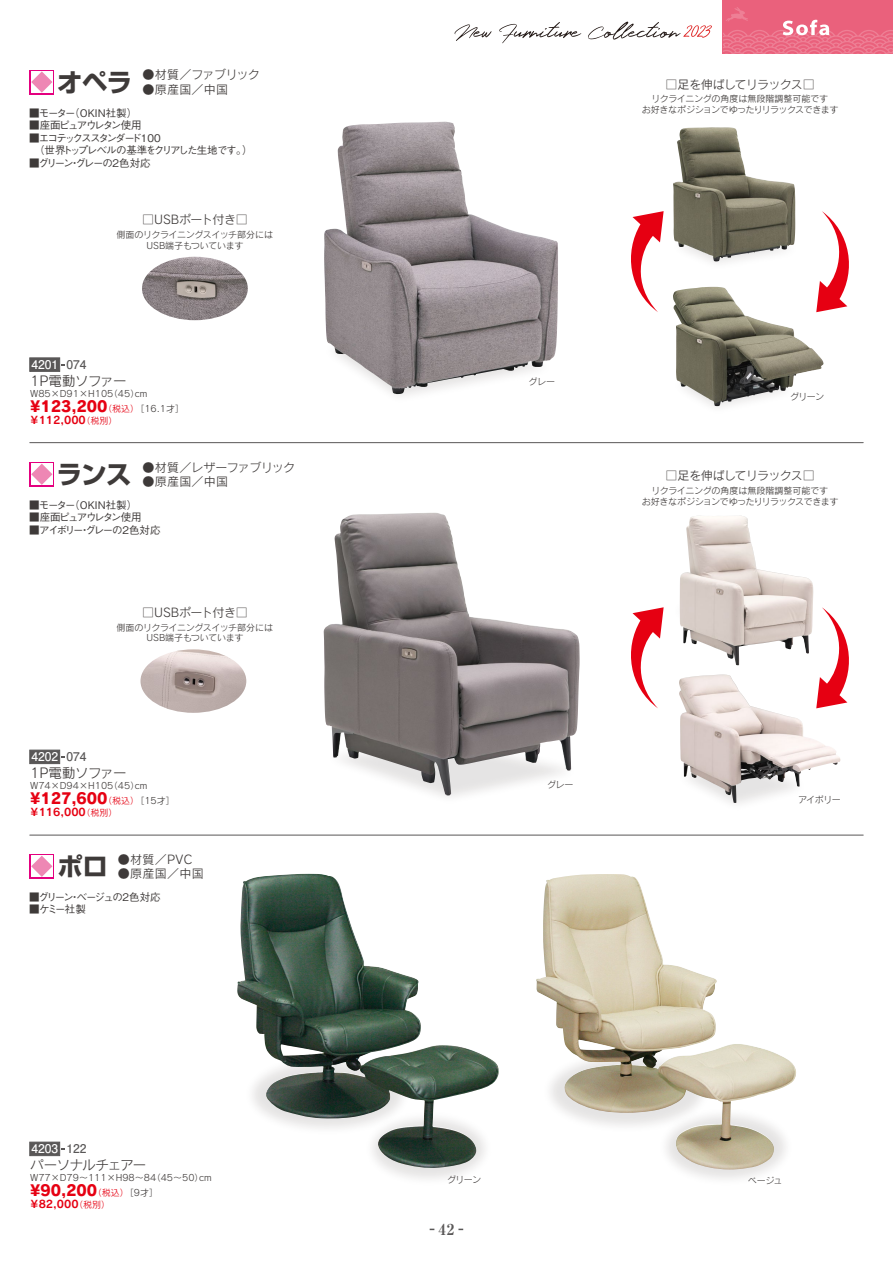
<style>
.page{position:relative;width:893px;height:1263px;background:#fff}
.page>*{position:absolute;margin:0;border:0;box-sizing:border-box;transform-origin:0 0}
.t1{font:700 25.5px "Shin Go Pro";letter-spacing:-.025em;color:#3e3a39}
.t2{font:15px "Rodin Pro EB";color:#e60012}
.t3{font:700 expanded 15px "Ryumin Pro";color:#595757}
.t4{font:13.5px "Rodin Pro M";letter-spacing:-.03em;color:#3e3a39}
.t5{font:13.5px "Rodin Pro M";letter-spacing:-.05em;color:#3e3a39}
.t6{font:12px "Rodin Pro M";letter-spacing:-.03em;color:#3e3a39}
.t7{font:12px "Rodin Pro M";letter-spacing:-.06em;color:#3e3a39}
.t8{font:700 12px "Futo Go B101 Pro";color:#fff}
.t9{font:500 10.5px "Gothic BBB Pro";letter-spacing:-.135em;color:#3e3a39}
.t10{font:500 10.5px/12.6px "Gothic BBB Pro";letter-spacing:-.155em;color:#3e3a39}
.t11{font:10.5px "Rodin Pro B";color:#e60012}
.t12{font:500 10.5px "Gothic BBB Pro";color:#3e3a39}
.t13{font:9px/10.8px "Rodin Pro M";letter-spacing:-.02em;color:#3e3a39;text-align:center}
.t14{font:9px "Rodin Pro M";color:#3e3a39}
.s1{font-family:"Koz Go Pr 6 N"}
.s2{color:#595757}
.s3{font-family:"Rodin Pro M";font-size:9px}
.s4{font-family:"Rodin Pro M";font-size:9px;color:#3e3a39}
</style>
<div class="page">
<img style="left:237px;top:874px;width:260px;height:295px">
<img style="left:536px;top:875px;width:260px;height:295px">
<img style="left:626px;top:325px;width:218px;height:119px">
<img style="left:673px;top:316px;width:106px;height:90px">
<img style="left:142px;top:257px;width:106px;height:63px">
<img style="left:140px;top:649px;width:106px;height:64px">
<img style="left:630px;top:711px;width:224px;height:124px">
<img style="left:679px;top:686px;width:92px;height:117px">
<img style="left:673px;top:182px;width:144px;height:134px">
<img style="left:673px;top:127px;width:97px;height:134px">
<img style="left:277px;top:286px;width:323px;height:158px">
<img style="left:324px;top:122px;width:206px;height:272px">
<img style="left:279px;top:692px;width:346px;height:143px">
<img style="left:324px;top:513px;width:127px;height:282px">
<img style="left:679px;top:577px;width:135px;height:109px">
<img style="left:680px;top:516px;width:121px;height:149px">
<hr style="left:30px;top:835px;width:833px;height:1px;background:#595757">
<hr style="left:30px;top:442px;width:833px;height:1px;background:#595757">
<div style="left:30px;top:854px;width:24px;height:24px;background:#e4007f"></div>
<div style="left:31px;top:855px;width:22px;height:22px;background:#fff"></div>
<svg style="left:31px;top:856px;width:21px;height:21px"></svg>
<div style="left:29px;top:1142px;width:31px;height:14px;background:#595757"></div>
<div style="left:30px;top:70px;width:24px;height:24px;background:#e4007f"></div>
<div style="left:31px;top:71px;width:22px;height:22px;background:#fff"></div>
<svg style="left:31px;top:71px;width:21px;height:22px"></svg>
<div style="left:29px;top:357px;width:31px;height:15px;background:#595757;border:1px solid #595757"></div>
<div style="left:30px;top:462px;width:24px;height:24px;background:#e4007f"></div>
<div style="left:31px;top:463px;width:22px;height:22px;background:#fff"></div>
<svg style="left:31px;top:464px;width:21px;height:21px"></svg>
<div style="left:29px;top:750px;width:31px;height:14px;background:#595757"></div>
<svg style="left:816px;top:211px;width:33px;height:101px"></svg>
<svg style="left:631px;top:211px;width:33px;height:101px"></svg>
<svg style="left:816px;top:607px;width:33px;height:101px"></svg>
<svg style="left:624px;top:607px;width:40px;height:101px"></svg>
<div style="left:723px;top:0;width:170px;height:54px;background:#ea617c"></div>
<svg style="left:455px;top:24px;width:36px;height:17px"></svg>
<svg style="left:499px;top:22px;width:82px;height:21px"></svg>
<svg style="left:588px;top:22px;width:124px;height:18px"></svg>
<svg style="left:723px;top:7px;width:170px;height:47px"></svg>
<h1 class="t1" style="left:57px;top:62px;width:77px">オペラ</h1>
<h3 class="t6" style="left:142px;top:67px;width:119px">●材質／ファブリック</h3>
<h3 class="t6" style="left:142px;top:82px;width:87px">●原産国／中国</h3>
<p class="t12" style="left:29px;top:104px;width:110px">■モーター（OKIN社製）</p>
<p class="t9" style="left:29px;top:117px;width:114px">■座面ピュアウレタン使用</p>
<p class="t10" style="left:29px;top:130px;width:225px">■エコテックススタンダード1 00<br>　（世界トップレベルの基準をクリアした生地です。）</p>
<p class="t9" style="left:29px;top:155px;width:123px">■グリーン・グレーの2色対応</p>
<h3 class="t6" style="left:142px;top:212px;width:107px"><span class="s1">□</span>USBポート付き<span class="s1">□</span></h3>
<p class="t13" style="left:117px;top:229px;width:158px">側面のリクライニングスイッチ部分には<br>USB端子もついています</p>
<h3 class="t8" style="left:31px;top:355px;width:57px">4201 <span class="s2">074</span></h3>
<h2 class="t2" style="left:30px;top:396px;width:156px">¥123,200<span class="s3">（税込）</span><span class="s4">［16.1才］</span></h2>
<p class="t11" style="left:29px;top:413px;width:90px">￥112,000<span class="s3">（税別）</span></p>
<h3 class="t4" style="left:30px;top:372px;width:98px">1P電動ソファー</h3>
<p class="t14" style="left:30px;top:387px;width:119px">W85×D91×H105（45）cm</p>
<h1 class="t1" style="left:57px;top:454px;width:76px">ランス</h1>
<h3 class="t6" style="left:142px;top:459px;width:154px">●材質／レザーファブリック</h3>
<h3 class="t6" style="left:142px;top:474px;width:87px">●原産国／中国</h3>
<p class="t12" style="left:29px;top:496px;width:110px">■モーター（OKIN社製）</p>
<p class="t9" style="left:29px;top:509px;width:114px">■座面ピュアウレタン使用</p>
<p class="t9" style="left:29px;top:522px;width:133px">■アイボリー・グレーの2色対応</p>
<h3 class="t6" style="left:142px;top:604px;width:107px"><span class="s1">□</span>USBポート付き<span class="s1">□</span></h3>
<p class="t13" style="left:117px;top:621px;width:158px">側面のリクライニングスイッチ部分には<br>USB端子もついています</p>
<h3 class="t8" style="left:31px;top:747px;width:57px">4202 <span class="s2">074</span></h3>
<h2 class="t2" style="left:30px;top:788px;width:146px">¥127,600<span class="s3">（税込）</span><span class="s4">［15才］</span></h2>
<p class="t11" style="left:29px;top:805px;width:90px">￥116,000<span class="s3">（税別）</span></p>
<h3 class="t4" style="left:30px;top:764px;width:98px">1P電動ソファー</h3>
<p class="t14" style="left:30px;top:779px;width:119px">W74×D94×H105（45）cm</p>
<h1 class="t1" style="left:57px;top:846px;width:52px">ポロ</h1>
<h3 class="t6" style="left:118px;top:851px;width:88px">●材質／PVC　</h3>
<h3 class="t6" style="left:118px;top:866px;width:87px">●原産国／中国</h3>
<p class="t9" style="left:29px;top:888px;width:133px">■グリーン・ベージュの2色対応</p>
<p class="t9" style="left:29px;top:901px;width:58px">■ケミー社製</p>
<h3 class="t8" style="left:31px;top:1139px;width:57px">4203 <span class="s2">122</span></h3>
<h2 class="t2" style="left:30px;top:1180px;width:130px">¥90,200<span class="s3">（税込）</span><span class="s4">［9才］</span></h2>
<p class="t11" style="left:29px;top:1197px;width:82px">￥82,000<span class="s3">（税別）</span></p>
<h3 class="t5" style="left:30px;top:1156px;width:117px">パーソナルチェアー</h3>
<p class="t14" style="left:30px;top:1171px;width:183px">W77×D79～111×H98～84（45～50）cm</p>
<h3 class="t7" style="left:665px;top:76px;width:151px"><span class="s1">□</span>足を伸ばしてリラックス<span class="s1">□</span></h3>
<p class="t13" style="left:642px;top:93px;width:198px">リクライニングの角度は無段階調整可能です<br>お好きなポジションでゆったりリラックスできます</p>
<p class="t13" style="left:529px;top:376px;width:28px">グレー</p>
<p class="t13" style="left:790px;top:391px;width:36px">グリーン</p>
<h3 class="t7" style="left:665px;top:468px;width:151px"><span class="s1">□</span>足を伸ばしてリラックス<span class="s1">□</span></h3>
<p class="t13" style="left:642px;top:485px;width:198px">リクライニングの角度は無段階調整可能です<br>お好きなポジションでゆったりリラックスできます</p>
<p class="t13" style="left:547px;top:779px;width:28px">グレー</p>
<p class="t13" style="left:798px;top:794px;width:44px">アイボリー</p>
<p class="t13" style="left:447px;top:1174px;width:36px">グリーン</p>
<h2 class="t3" style="left:438px;top:1218px;width:17px">42</h2>
<p class="t13" style="left:748px;top:1175px;width:36px">ベージュ</p>
</div>
